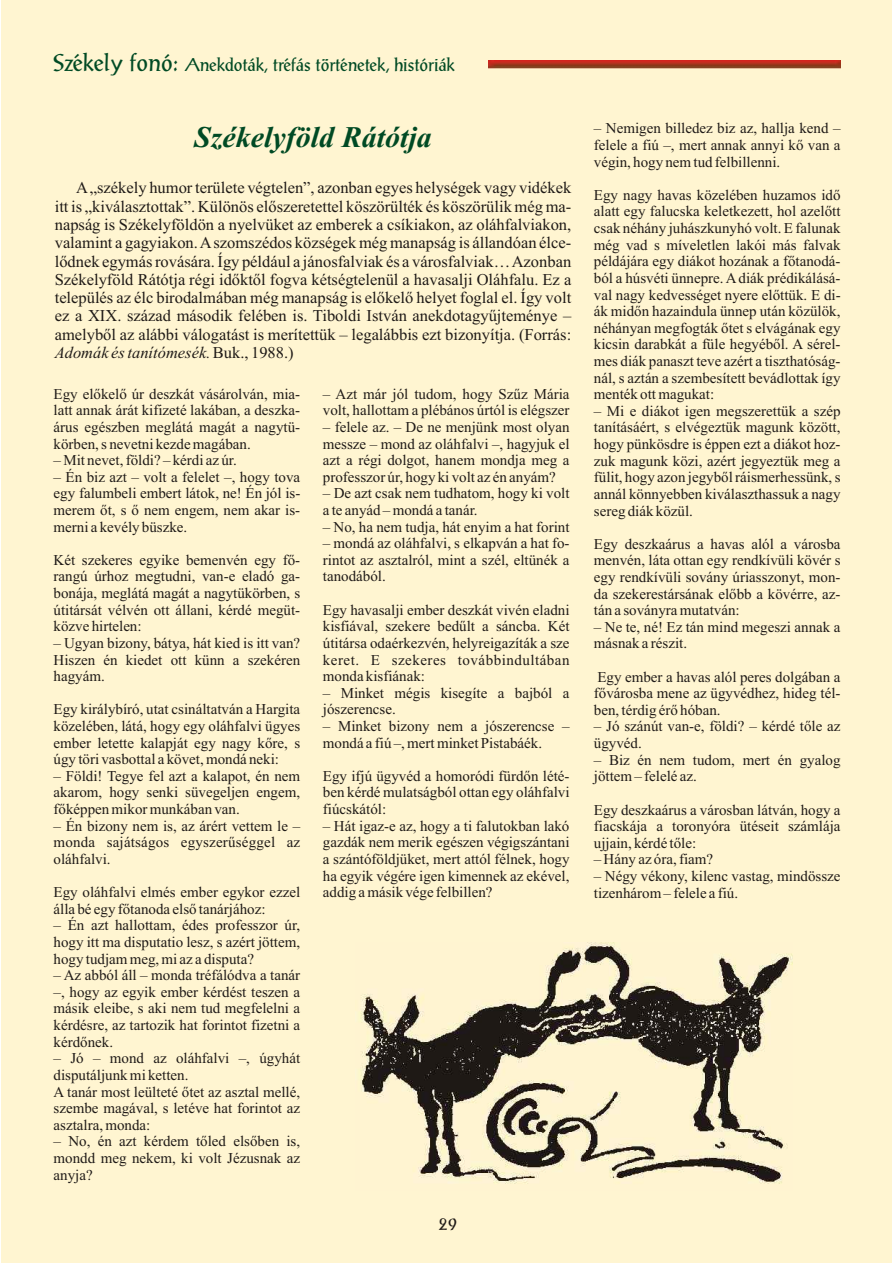
<style>
.page{position:relative;width:893px;height:1263px;background:#fff}
.page>*{position:absolute;margin:0;border:0;box-sizing:border-box;transform-origin:0 0}
.t1{font:italic 700 30px "Times New Roman";color:#004a24}
.t2{font:18px "Antiqua Light SSK";color:#004a24}
.t3{font:18px "Antiqua Light SSK";color:#1f1a17}
.t4{font:16.5px/18.3px "Times New Roman";color:#1f1a17;text-align:justify}
.t5{font:15px/16.6px "Times New Roman";color:#1f1a17;text-align:justify}
.s1{font-size:24px}
.s2{font-style:italic}
</style>
<div class="page">
<div style="left:1px;top:0;width:890px;height:1263px;background:#fff5d1"></div>
<img style="left:489px;top:60px;width:351px;height:8px">
<img style="left:360px;top:942px;width:433px;height:242px">
<p class="t2" style="left:54px;top:54px;width:403px"><span class="s1">Székely fonó:</span> Anekdoták, tréfás történetek, históriák</p>
<h1 class="t1" style="left:194px;top:126px;width:239px">Székelyföld Rátótja</h1>
<p class="t4" style="left:55px;top:180px;width:518px;text-indent:21px">A„székely humor területe végtelen”, azonban egyes helységek vagy vidékek itt is „kiválasztottak”. Különös előszeretettel köszörülték és köszörülik még ma&shy;napság is Székelyföldön a nyelvüket az emberek a csíkiakon, az oláhfalviakon, valamint a gagyiakon. Aszomszédos községek még manapság is állandóan élce&shy;lődnek egymás rovására. Így például a jánosfalviak és a városfalviak… Azonban Székelyföld Rátótja régi időktől fogva kétségtelenül a havasalji Oláhfalu. Ez a település az élc birodalmában még manapság is előkelő helyet foglal el. Így volt ez a XIX. század második felében is. Tiboldi István anekdotagyűjteménye – amelyből az alábbi válogatást is merítettük – legalábbis ezt bizonyítja. (Forrás:<br><span class="s2">Adomák és tanítómesék.</span> Buk., 1988.)</p>
<p class="t5" style="left:54px;top:387px;width:248px">Egy előkelő úr deszkát vásárolván, mia&shy;latt annak árát kifizeté lakában, a deszka&shy;árus egészben meglátá magát a nagytü&shy;körben, s nevetni kezde magában.</p>
<p class="t5" style="left:54px;top:453px;width:185px">– Mit nevet, földi? – kérdi az úr.</p>
<p class="t5" style="left:54px;top:470px;width:248px">– Én biz azt – volt a felelet –, hogy tova egy falumbeli embert látok, ne! Én jól is&shy;merem őt, s ő nem engem, nem akar is&shy;merni a kevély büszke.</p>
<p class="t5" style="left:54px;top:553px;width:248px">Két szekeres egyike bemenvén egy fő&shy;rangú úrhoz megtudni, van-e eladó ga&shy;bonája, meglátá magát a nagytükörben, s útitársát vélvén ott állani, kérdé megüt&shy;közve hirtelen:</p>
<p class="t5" style="left:54px;top:636px;width:248px">– Ugyan bizony, bátya, hát kied is itt van?<br>Hiszen én kiedet ott künn a szekéren hagyám.</p>
<p class="t5" style="left:54px;top:702px;width:248px">Egy királybíró, utat csináltatván a Hargita közelében, látá, hogy egy oláhfalvi ügyes ember letette kalapját egy nagy kőre, s úgy töri vasbottal a követ, mondá neki:</p>
<p class="t5" style="left:54px;top:769px;width:248px">– Földi! Tegye fel azt a kalapot, én nem akarom, hogy senki süvegeljen engem, főképpen mikor munkában van.</p>
<p class="t5" style="left:54px;top:819px;width:248px">– Én bizony nem is, az árért vettem le – monda sajátságos egyszerűséggel az oláhfalvi.</p>
<p class="t5" style="left:54px;top:885px;width:248px">Egy oláhfalvi elmés ember egykor ezzel álla bé egy főtanoda első tanárjához:</p>
<p class="t5" style="left:54px;top:918px;width:248px">– Én azt hallottam, édes professzor úr, hogy itt ma disputatio lesz, s azért jöttem, hogy tudjam meg, mi az a disputa?</p>
<p class="t5" style="left:54px;top:968px;width:248px">– Az abból áll – monda tréfálódva a tanár –, hogy az egyik ember kérdést teszen a másik eleibe, s aki nem tud megfelelni a kérdésre, az tartozik hat forintot fizetni a kérdőnek.</p>
<p class="t5" style="left:54px;top:1051px;width:248px;text-align:left">– Jó – mond az oláhfalvi –, úgyhát disputáljunk mi ketten.<br>A tanár most leülteté őtet az asztal mellé, szembe magával, s letéve hat forintot az asztalra, monda:</p>
<p class="t5" style="left:54px;top:1134px;width:248px">– No, én azt kérdem tőled elsőben is, mondd meg nekem, ki volt Jézusnak az anyja?</p>
<p class="t5" style="left:323px;top:387px;width:248px">– Azt már jól tudom, hogy Szűz Mária volt, hallottam a plébános úrtól is elégszer</p>
<p class="t5" style="left:323px;top:420px;width:248px">– felele az. – De ne menjünk most olyan messze – mond az oláhfalvi –, hagyjuk el azt a régi dolgot, hanem mondja meg a professzor úr, hogy ki volt az én anyám?</p>
<p class="t5" style="left:323px;top:486px;width:248px">– De azt csak nem tudhatom, hogy ki volt a te anyád – mondá a tanár.</p>
<p class="t5" style="left:323px;top:520px;width:248px">– No, ha nem tudja, hát enyim a hat forint</p>
<p class="t5" style="left:323px;top:536px;width:248px">– mondá az oláhfalvi, s elkapván a hat fo&shy;rintot az asztalról, mint a szél, eltünék a tanodából.</p>
<p class="t5" style="left:323px;top:603px;width:248px">Egy havasalji ember deszkát vivén eladni kisfiával, szekere bedűlt a sáncba. Két útitársa odaérkezvén, helyreigazíták a sze keret. E szekeres továbbindultában monda kisfiának:</p>
<p class="t5" style="left:323px;top:686px;width:248px">– Minket mégis kisegíte a bajból a jószerencse.</p>
<p class="t5" style="left:323px;top:719px;width:248px">– Minket bizony nem a jószerencse – mondá a fiú –, mert minket Pistabáék.</p>
<p class="t5" style="left:323px;top:769px;width:248px">Egy ifjú ügyvéd a homoródi fürdőn lété&shy;ben kérdé mulatságból ottan egy oláhfalvi fiúcskától:</p>
<p class="t5" style="left:323px;top:819px;width:248px">– Hát igaz-e az, hogy a ti falutokban lakó gazdák nem merik egészen végigszántani a szántóföldjüket, mert attól félnek, hogy ha egyik végére igen kimennek az ekével, addig a másik vége felbillen?</p>
<p class="t3" style="left:438px;top:1213px;width:20px">29</p>
<p class="t5" style="left:594px;top:121px;width:248px">– Nemigen billedez biz az, hallja kend – felele a fiú –, mert annak annyi kő van a végin, hogy nem tud felbillenni.</p>
<p class="t5" style="left:594px;top:188px;width:248px">Egy nagy havas közelében huzamos idő alatt egy falucska keletkezett, hol azelőtt csak néhány juhászkunyhó volt. E falunak még vad s míveletlen lakói más falvak példájára egy diákot hozának a főtanodá&shy;ból a húsvéti ünnepre. Adiák prédikálásá&shy;val nagy kedvességet nyere előttük. E di&shy;ák midőn hazaindula ünnep után közülök, néhányan megfogták őtet s elvágának egy kicsin darabkát a füle hegyéből. A sérel&shy;mes diák panaszt teve azért a tiszthatóság&shy;nál, s aztán a szembesített bevádlottak így menték ott magukat:</p>
<p class="t5" style="left:594px;top:404px;width:248px">– Mi e diákot igen megszerettük a szép tanításáért, s elvégeztük magunk között, hogy pünkösdre is éppen ezt a diákot hoz&shy;zuk magunk közi, azért jegyeztük meg a fülit, hogy azon jegyből ráismerhessünk, s annál könnyebben kiválaszthassuk a nagy sereg diák közül.</p>
<p class="t5" style="left:594px;top:537px;width:248px">Egy deszkaárus a havas alól a városba menvén, láta ottan egy rendkívüli kövér s egy rendkívüli sovány úriasszonyt, mon&shy;da szekerestársának előbb a kövérre, az&shy;tán a soványra mutatván:</p>
<p class="t5" style="left:594px;top:620px;width:248px">– Ne te, né! Ez tán mind megeszi annak a másnak a részit.</p>
<p class="t5" style="left:594px;top:670px;width:248px">Egy ember a havas alól peres dolgában a fővárosba mene az ügyvédhez, hideg tél&shy;ben, térdig érő hóban.</p>
<p class="t5" style="left:594px;top:719px;width:248px">– Jó szánút van-e, földi? – kérdé tőle az ügyvéd.</p>
<p class="t5" style="left:594px;top:753px;width:248px">– Biz én nem tudom, mert én gyalog jöttem – felelé az.</p>
<p class="t5" style="left:594px;top:803px;width:248px">Egy deszkaárus a városban látván, hogy a fiacskája a toronyóra ütéseit számlája ujjain, kérdé tőle:</p>
<p class="t5" style="left:594px;top:852px;width:121px">– Hány az óra, fiam?</p>
<p class="t5" style="left:594px;top:869px;width:248px">– Négy vékony, kilenc vastag, mindössze tizenhárom – felele a fiú.</p>
</div>
